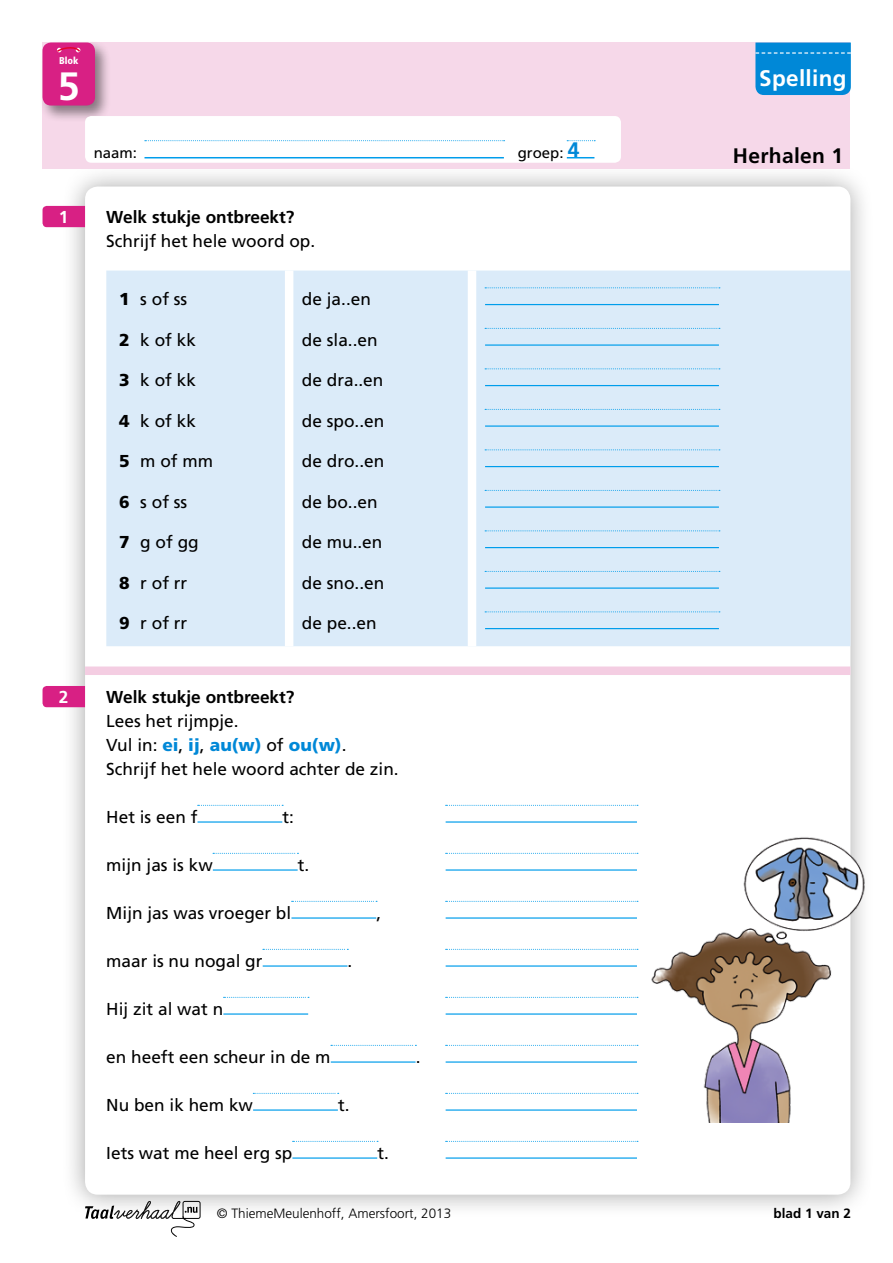
<style>
.page{position:relative;width:893px;height:1263px;background:#fff}
.page>*{position:absolute;margin:0;border:0;box-sizing:border-box;transform-origin:0 0}
.t1{font:700 39.45px "Frutiger LT Std";color:#fff}
.t2{font:700 22.5px "Frutiger LT Std";letter-spacing:.015em;color:#fff}
.t3{font:700 21px "Frutiger LT Std";letter-spacing:.015em;color:#000}
.F_PB4_plat{font:17.25px "Frutiger LT Std";color:#000}
.F_PB4_plat_dubbele_i{font:17.25px "Frutiger LT Std";color:#000}
.F_PB4_plat-2{font:900 17.25px "Frutiger LT Std";color:#0088d7}
.M_PB4_opdracht{font:700 17.25px "Frutiger LT Std";color:#000}
.M_PB4_opdracht_met_l{font:700 17.25px "Frutiger LT Std";color:#000}
.t4{font:700 17.25px "Frutiger LT Std";color:#fff}
.t5{font:15px "Frutiger LT Std";color:#000}
.t6{font:300 13.5px "Frutiger LT Std";color:#000}
.t7{font:700 13.5px "Frutiger LT Std";color:#000}
.t8{font:900 condensed 9.9px "Frutiger LT Std";color:#fff}
.s1{font-weight:700;font-size:21px;color:#0088d7}
.s2{font-weight:900}
.s3{font-weight:400;color:#000}
</style>
<div class="page">
<div style="left:61px;top:163px;width:813px;height:1055px;background:#000;opacity:.35"></div>
<div style="left:85px;top:187px;width:765px;height:1008px;background:#fff;border-radius:13px"></div>
<svg style="left:85px;top:1201px;width:116px;height:36px"></svg>
<div style="left:43px;top:43px;width:807px;height:126px;background:#f6d8e9"></div>
<div style="left:755px;top:43px;width:96px;height:52px;background:#0088d7"></div>
<div style="left:39px;top:39px;width:73px;height:83px;background:#000;opacity:.45"></div>
<div style="left:43px;top:43px;width:52px;height:63px;background:#d82084;border-radius:9px"></div>
<svg style="left:57px;top:47px;width:24px;height:6px"></svg>
<div style="left:85px;top:116px;width:536px;height:47px;background:#fff;border-radius:6px"></div>
<hr style="left:144px;top:157px;width:360px;height:1px;background:#009deb">
<svg style="left:145px;top:140px;width:360px;height:1px"></svg>
<svg style="left:567px;top:157px;width:27px;height:1px"></svg>
<svg style="left:567px;top:140px;width:28px;height:1px"></svg>
<div style="left:85px;top:666px;width:765px;height:9px;background:#f4cde2"></div>
<div style="left:106px;top:271px;width:744px;height:375px;background:#dbebf9"></div>
<div style="left:285px;top:271px;width:8px;height:375px;background:#fff"></div>
<div style="left:468px;top:271px;width:8px;height:375px;background:#fff"></div>
<svg style="left:485px;top:288px;width:235px;height:1px"></svg>
<hr style="left:485px;top:304px;width:234px;height:1px;background:#009deb">
<svg style="left:485px;top:328px;width:235px;height:1px"></svg>
<hr style="left:485px;top:344px;width:234px;height:2px;background:#009deb">
<svg style="left:485px;top:369px;width:235px;height:1px"></svg>
<hr style="left:485px;top:385px;width:234px;height:1px;background:#009deb">
<svg style="left:485px;top:409px;width:235px;height:1px"></svg>
<hr style="left:485px;top:425px;width:234px;height:2px;background:#009deb">
<svg style="left:485px;top:450px;width:235px;height:1px"></svg>
<hr style="left:485px;top:466px;width:234px;height:1px;background:#009deb">
<svg style="left:485px;top:490px;width:235px;height:1px"></svg>
<hr style="left:485px;top:506px;width:234px;height:2px;background:#009deb">
<svg style="left:485px;top:531px;width:235px;height:1px"></svg>
<hr style="left:485px;top:547px;width:234px;height:1px;background:#009deb">
<svg style="left:485px;top:571px;width:235px;height:1px"></svg>
<hr style="left:485px;top:587px;width:234px;height:2px;background:#009deb">
<svg style="left:485px;top:612px;width:235px;height:1px"></svg>
<hr style="left:485px;top:628px;width:234px;height:1px;background:#009deb">
<svg style="left:198px;top:805px;width:85px;height:1px"></svg>
<hr style="left:198px;top:821px;width:84px;height:2px;background:#009deb">
<svg style="left:446px;top:805px;width:192px;height:1px"></svg>
<hr style="left:446px;top:821px;width:191px;height:2px;background:#009deb">
<svg style="left:213px;top:853px;width:85px;height:1px"></svg>
<hr style="left:213px;top:869px;width:85px;height:2px;background:#009deb">
<svg style="left:446px;top:853px;width:192px;height:1px"></svg>
<hr style="left:446px;top:869px;width:191px;height:2px;background:#009deb">
<svg style="left:292px;top:901px;width:85px;height:1px"></svg>
<hr style="left:291px;top:917px;width:85px;height:2px;background:#009deb">
<svg style="left:446px;top:901px;width:192px;height:1px"></svg>
<hr style="left:446px;top:917px;width:191px;height:2px;background:#009deb">
<svg style="left:263px;top:949px;width:85px;height:1px"></svg>
<hr style="left:263px;top:965px;width:84px;height:2px;background:#009deb">
<svg style="left:446px;top:949px;width:192px;height:1px"></svg>
<hr style="left:446px;top:965px;width:191px;height:2px;background:#009deb">
<svg style="left:224px;top:997px;width:85px;height:1px"></svg>
<hr style="left:223px;top:1013px;width:85px;height:2px;background:#009deb">
<svg style="left:446px;top:997px;width:192px;height:1px"></svg>
<hr style="left:446px;top:1013px;width:191px;height:2px;background:#009deb">
<svg style="left:331px;top:1045px;width:85px;height:1px"></svg>
<hr style="left:331px;top:1061px;width:85px;height:2px;background:#009deb">
<svg style="left:446px;top:1045px;width:192px;height:1px"></svg>
<hr style="left:446px;top:1061px;width:191px;height:2px;background:#009deb">
<svg style="left:253px;top:1093px;width:86px;height:1px"></svg>
<hr style="left:253px;top:1109px;width:85px;height:2px;background:#009deb">
<svg style="left:446px;top:1093px;width:192px;height:1px"></svg>
<hr style="left:446px;top:1109px;width:191px;height:2px;background:#009deb">
<svg style="left:293px;top:1141px;width:85px;height:1px"></svg>
<hr style="left:292px;top:1157px;width:85px;height:2px;background:#009deb">
<svg style="left:446px;top:1141px;width:192px;height:1px"></svg>
<hr style="left:446px;top:1157px;width:191px;height:2px;background:#009deb">
<svg style="left:43px;top:206px;width:42px;height:21px"></svg>
<svg style="left:43px;top:686px;width:42px;height:21px"></svg>
<img style="left:651px;top:837px;width:217px;height:286px">
<p class="t8" style="left:59px;top:55px;width:21px">Blok</p>
<p class="t1" style="left:58px;top:63px;width:23px">5</p>
<p class="t5" style="left:94px;top:144px;width:45px">naam:</p>
<p class="t5" style="left:518px;top:144px;width:63px">groep: <span class="s1">4</span></p>
<p class="t4" style="left:59px;top:206px;width:11px">1</p>
<p class="M_PB4_opdracht" style="left:106px;top:206px;width:190px">Welk stukje ontbreekt?</p>
<p class="F_PB4_plat" style="left:106px;top:230px;width:210px">Schrijf het hele woord op.</p>
<p class="F_PB4_plat" style="left:119px;top:289px;width:70px"><span class="s2">1</span> s of ss</p>
<p class="F_PB4_plat" style="left:119px;top:330px;width:78px"><span class="s2">2</span> k of kk</p>
<p class="F_PB4_plat" style="left:119px;top:370px;width:78px"><span class="s2">3</span> k of kk</p>
<p class="F_PB4_plat" style="left:119px;top:411px;width:78px"><span class="s2">4</span> k of kk</p>
<p class="F_PB4_plat" style="left:119px;top:451px;width:96px"><span class="s2">5</span> m of mm</p>
<p class="F_PB4_plat" style="left:119px;top:492px;width:70px"><span class="s2">6</span> s of ss</p>
<p class="F_PB4_plat" style="left:119px;top:532px;width:81px"><span class="s2">7</span> g of gg</p>
<p class="F_PB4_plat" style="left:119px;top:573px;width:70px"><span class="s2">8</span> r of rr</p>
<p class="F_PB4_plat" style="left:119px;top:613px;width:70px"><span class="s2">9</span> r of rr</p>
<p class="F_PB4_plat" style="left:302px;top:289px;width:71px">de ja..en</p>
<p class="F_PB4_plat" style="left:302px;top:330px;width:77px">de sla..en</p>
<p class="F_PB4_plat" style="left:302px;top:370px;width:83px">de dra..en</p>
<p class="F_PB4_plat" style="left:302px;top:411px;width:84px">de spo..en</p>
<p class="F_PB4_plat" style="left:302px;top:451px;width:84px">de dro..en</p>
<p class="F_PB4_plat" style="left:302px;top:492px;width:77px">de bo..en</p>
<p class="F_PB4_plat" style="left:302px;top:532px;width:82px">de mu..en</p>
<p class="F_PB4_plat" style="left:302px;top:573px;width:84px">de sno..en</p>
<p class="F_PB4_plat" style="left:302px;top:613px;width:76px">de pe..en</p>
<p class="t4" style="left:59px;top:686px;width:11px">2</p>
<p class="M_PB4_opdracht_met_l" style="left:106px;top:686px;width:190px">Welk stukje ontbreekt?</p>
<p class="F_PB4_plat" style="left:106px;top:710px;width:134px">Lees het rijmpje.</p>
<p class="F_PB4_plat-2" style="left:106px;top:734px;width:242px"><span class="s3">Vul in:</span> ei<span class="s3">,</span> ij<span class="s3">,</span> au(w) <span class="s3">of</span> ou(w)<span class="s3">.</span></p>
<p class="F_PB4_plat" style="left:106px;top:758px;width:294px">Schrijf het hele woord achter de zin.</p>
<p class="F_PB4_plat_dubbele_i" style="left:106px;top:806px;width:93px">Het is een f</p>
<p class="F_PB4_plat_dubbele_i" style="left:282px;top:806px;width:13px">t:</p>
<p class="F_PB4_plat_dubbele_i" style="left:106px;top:854px;width:108px">mijn jas is kw</p>
<p class="F_PB4_plat_dubbele_i" style="left:298px;top:854px;width:13px">t.</p>
<p class="F_PB4_plat_dubbele_i" style="left:106px;top:902px;width:187px">Mijn jas was vroeger bl</p>
<p class="F_PB4_plat_dubbele_i" style="left:376px;top:902px;width:6px">,</p>
<p class="F_PB4_plat_dubbele_i" style="left:106px;top:950px;width:158px">maar is nu nogal gr</p>
<p class="F_PB4_plat_dubbele_i" style="left:348px;top:950px;width:6px">.</p>
<p class="F_PB4_plat_dubbele_i" style="left:106px;top:998px;width:118px">Hij zit al wat n</p>
<p class="F_PB4_plat_dubbele_i" style="left:106px;top:1046px;width:226px">en heeft een scheur in de m</p>
<p class="F_PB4_plat_dubbele_i" style="left:416px;top:1046px;width:6px">.</p>
<p class="F_PB4_plat_dubbele_i" style="left:106px;top:1094px;width:148px">Nu ben ik hem kw</p>
<p class="F_PB4_plat_dubbele_i" style="left:338px;top:1094px;width:13px">t.</p>
<p class="F_PB4_plat_dubbele_i" style="left:106px;top:1142px;width:187px">Iets wat me heel erg sp</p>
<p class="F_PB4_plat_dubbele_i" style="left:377px;top:1142px;width:13px">t.</p>
<p class="t6" style="left:217px;top:1206px;width:236px">© ThiemeMeulenhoff, Amersfoort, 2013</p>
<p class="t2" style="left:759px;top:65px;width:89px">Spelling</p>
<p class="t3" style="left:733px;top:143px;width:112px">Herhalen 1</p>
<p class="t7" style="left:773px;top:1206px;width:79px">blad 1 van 2</p>
</div>
